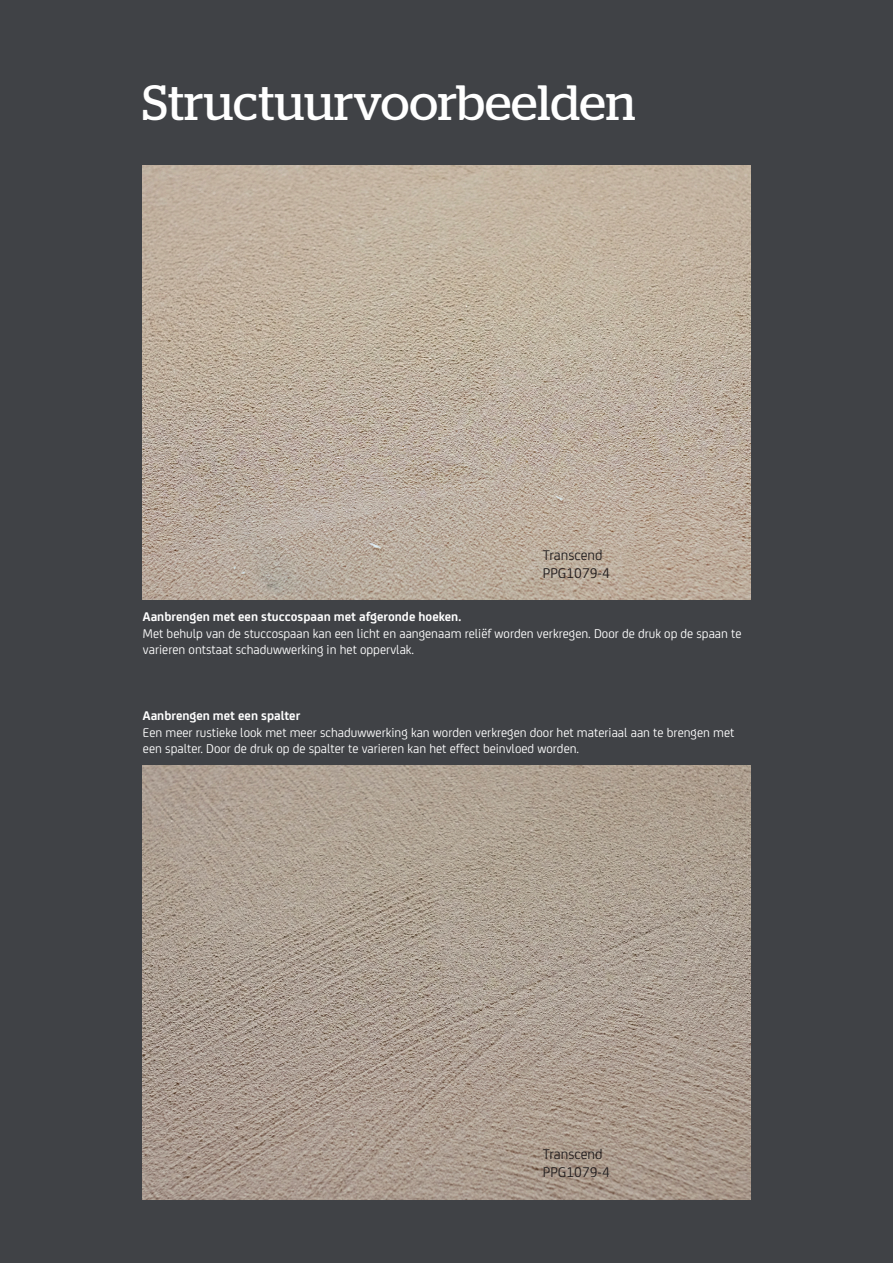
<style>
.page{position:relative;width:893px;height:1263px;background:#404246}
.page>*{position:absolute;margin:0;border:0;box-sizing:border-box;transform-origin:0 0}
.t1{font:49.5px "Stag";color:#fff}
.t2{font:15px "FS Joey";color:#231f20}
.t3{font:13.5px/16.2px "FS Joey";color:#fff}
.t4{font:700 13.5px "FS Joey";color:#fff}
</style>
<div class="page">
<img style="left:143px;top:166px;width:607px;height:434px">
<img style="left:143px;top:765px;width:607px;height:434px">
<p class="t1" style="left:142px;top:74px;width:495px">Structuurvoorbeelden</p>
<p class="t2" style="left:543px;top:544px;width:61px">Transcend</p>
<p class="t2" style="left:543px;top:562px;width:68px">PPG1079-4</p>
<p class="t4" style="left:143px;top:607px;width:320px">Aanbrengen met een stuccospaan met afgeronde hoeken.</p>
<p class="t3" style="left:143px;top:624px;width:600px">Met behulp van de stuccospaan kan een licht en aangenaam reliëf worden verkregen. Door de druk op de spaan te varieren ontstaat schaduwwerking in het oppervlak.</p>
<p class="t4" style="left:143px;top:706px;width:159px">Aanbrengen met een spalter</p>
<p class="t3" style="left:143px;top:723px;width:593px">Een meer rustieke look met meer schaduwwerking kan worden verkregen door het materiaal aan te brengen met een spalter. Door de druk op de spalter te varieren kan het effect beinvloed worden.</p>
<p class="t2" style="left:543px;top:1144px;width:61px">Transcend</p>
<p class="t2" style="left:543px;top:1162px;width:68px">PPG1079-4</p>
</div>
